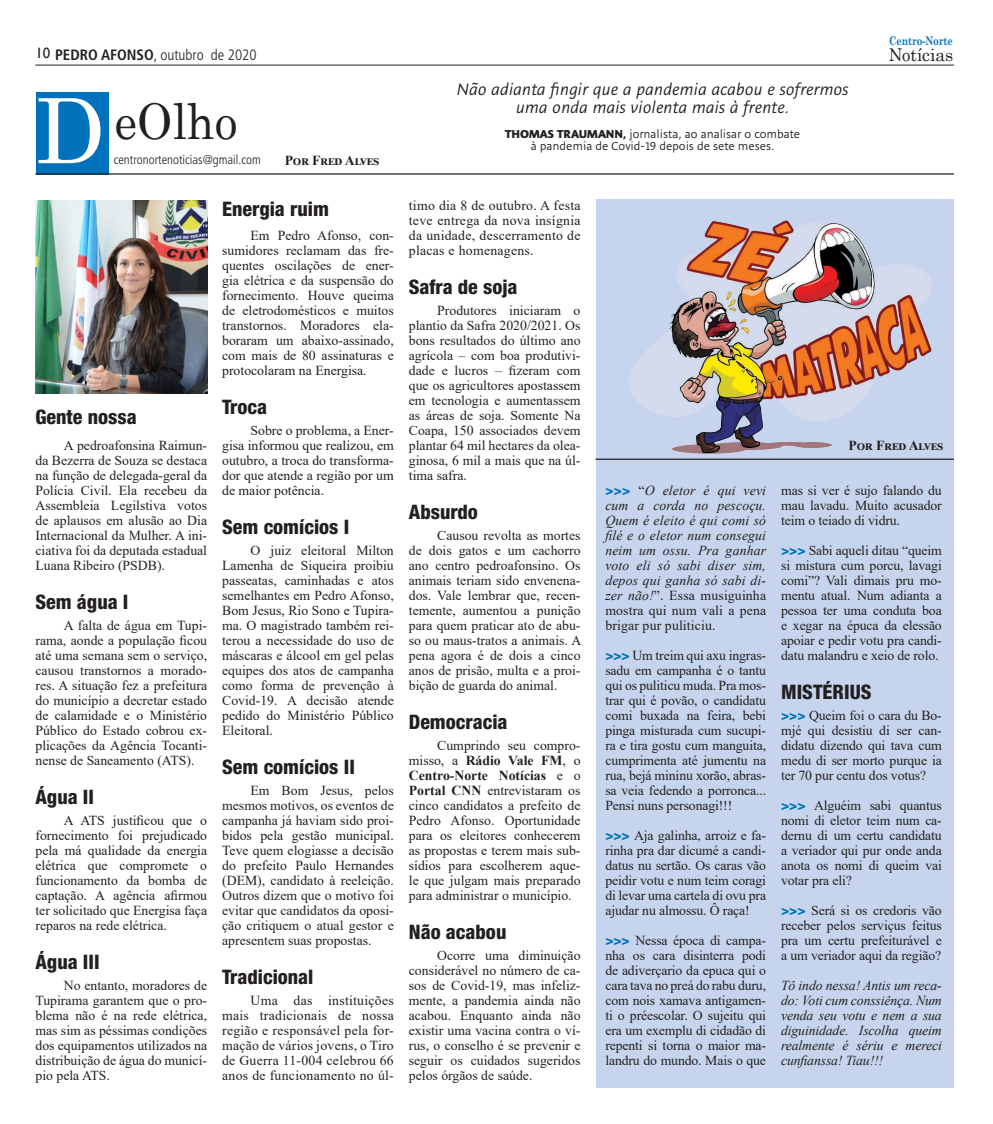
<style>
.page{position:relative;width:993px;height:1124px;background:#fff}
.page>*{position:absolute;margin:0;border:0;box-sizing:border-box;transform-origin:0 0}
.t1{font:90px "Century Schoolbook";color:#fff}
.t2{font:49.38px "Century Schoolbook";color:#231f20;scale:.92 1}
.TÍTULO_NOTAS_copy{font:800 condensed 20px "Helvetica Neue";color:#231f20}
.t3{font:17.62px "Century Schoolbook";color:#231f20;scale:.94 1}
.t4{font:italic 16.25px "Alinea Sans";color:#231f20}
.t5{font:300 condensed 15px "Frutiger";color:#231f20}
.t6{font:15px "Gill Sans";color:#231f20}
.Texto{font:13.75px/15px "Times New Roman";color:#231f20;text-align:justify}
.Texto-2{font:italic 13.75px/15px "Times New Roman";color:#231f20;text-align:justify}
.INTERTÍTULO{font:700 13.75px "Times New Roman";letter-spacing:.005em;color:#231f20}
.t7{font:300 condensed 12.75px "Frutiger";color:#231f20}
.t8{font:700 12px "Century Schoolbook";letter-spacing:-.01em;color:#0072bc;scale:.78 1}
.t9{font:11.25px "Alinea Sans";color:#231f20}
.s1{font-weight:700}
.s2{font-family:"Helvetica Neue";font-weight:800;font-style:normal;font-stretch:condensed;color:#0072bc}
.s3{font-style:normal}
.s4{font-family:"Helvetica Neue";font-weight:800;font-stretch:condensed;color:#0072bc}
</style>
<div class="page">
<hr style="left:35px;top:65px;width:918px;height:1px;background:#231f20">
<div style="left:36px;top:92px;width:72px;height:83px;background:#0072bc"></div>
<hr style="left:35px;top:173px;width:918px;height:2px;background:#231f20">
<div style="left:596px;top:199px;width:356px;height:889px;background:#c6d5ed"></div>
<img style="left:621px;top:220px;width:318px;height:239px">
<hr style="left:595px;top:459px;width:358px;height:1px;background:#231f20">
<img style="left:35px;top:201px;width:172px;height:193px">
<p class="t6" style="left:35px;top:44px;width:16px">10</p>
<p class="t5" style="left:55px;top:47px;width:203px"><span class="s1">PEDRO AFONSO</span>, outubro de 2020</p>
<p class="t1" style="left:35px;top:55px;width:72px">D</p>
<p class="t2" style="left:115px;top:79px;width:135px">eOlho</p>
<p class="t7" style="left:114px;top:153px;width:148px">centronortenoticias@gmail.com</p>
<p class="INTERTÍTULO" style="left:284px;top:150px;width:96px">Por Fred Alves</p>
<p class="TÍTULO_NOTAS_copy" style="left:35px;top:405px;width:103px">Gente nossa</p>
<p class="Texto" style="left:35px;top:437px;width:173px;text-indent:28px">A pedroafonsina Raimun&shy;da Bezerra de Souza se destaca na função de delegada-geral da Polícia Civil. Ela recebeu da Assembleia Legilstiva votos de aplausos em alusão ao Dia Internacional da Mulher. A ini&shy;ciativa foi da deputada estadual Luana Ribeiro (PSDB).</p>
<p class="TÍTULO_NOTAS_copy" style="left:35px;top:590px;width:94px">Sem água I</p>
<p class="Texto" style="left:35px;top:617px;width:173px;text-indent:28px">A falta de água em Tupi&shy;rama, aonde a população ficou até uma semana sem o serviço, causou transtornos a morado&shy;res. A situação fez a prefeitura do município a decretar estado de calamidade e o Ministério Público do Estado cobrou ex&shy;plicações da Agência Tocanti&shy;nense de Saneamento (ATS).</p>
<p class="TÍTULO_NOTAS_copy" style="left:35px;top:785px;width:60px">Água II</p>
<p class="Texto" style="left:35px;top:812px;width:173px;text-indent:28px">A ATS justificou que o fornecimento foi prejudicado pela má qualidade da energia elétrica que compromete o funcionamento da bomba de captação. A agência afirmou ter solicitado que Energisa faça reparos na rede elétrica.</p>
<p class="TÍTULO_NOTAS_copy" style="left:35px;top:950px;width:66px">Água III</p>
<p class="Texto" style="left:35px;top:977px;width:173px;text-indent:28px">No entanto, moradores de Tupirama garantem que o pro&shy;blema não é na rede elétrica, mas sim as péssimas condições dos equipamentos utilizados na distribuição de água do municí&shy;pio pela ATS.</p>
<p class="TÍTULO_NOTAS_copy" style="left:222px;top:196px;width:108px">Energia ruim</p>
<p class="Texto" style="left:222px;top:227px;width:173px;text-indent:28px">Em Pedro Afonso, con&shy;sumidores reclamam das fre&shy;quentes oscilações de ener&shy;gia elétrica e da suspensão do fornecimento. Houve queima de eletrodomésticos e muitos transtornos. Moradores ela&shy;boraram um abaixo-assinado, com mais de 80 assinaturas e protocolaram na Energisa.</p>
<p class="TÍTULO_NOTAS_copy" style="left:222px;top:395px;width:46px">Troca</p>
<p class="Texto" style="left:222px;top:422px;width:173px;text-indent:28px">Sobre o problema, a Ener&shy;gisa informou que realizou, em outubro, a troca do transforma&shy;dor que atende a região por um de maior potência.</p>
<p class="TÍTULO_NOTAS_copy" style="left:222px;top:515px;width:129px">Sem comícios I</p>
<p class="Texto" style="left:222px;top:542px;width:173px;text-indent:28px">O juiz eleitoral Milton Lamenha de Siqueira proibiu passeatas, caminhadas e atos semelhantes em Pedro Afonso, Bom Jesus, Rio Sono e Tupira&shy;ma. O magistrado também rei&shy;terou a necessidade do uso de máscaras e álcool em gel pelas equipes dos atos de campanha como forma de prevenção à Covid-19. A decisão atende pedido do Ministério Público Eleitoral.</p>
<p class="TÍTULO_NOTAS_copy" style="left:222px;top:755px;width:134px">Sem comícios II</p>
<p class="Texto" style="left:222px;top:782px;width:173px;text-indent:28px">Em Bom Jesus, pelos mesmos motivos, os eventos de campanha já haviam sido proi&shy;bidos pela gestão municipal.<br>Teve quem elogiasse a decisão do prefeito Paulo Hernandes (DEM), candidato à reeleição.<br>Outros dizem que o motivo foi evitar que candidatos da oposi&shy;ção critiquem o atual gestor e apresentem suas propostas.</p>
<p class="TÍTULO_NOTAS_copy" style="left:222px;top:965px;width:93px">Tradicional</p>
<p class="Texto" style="left:222px;top:992px;width:173px;text-indent:28px">Uma das instituições mais tradicionais de nossa região e responsável pela for&shy;mação de vários jovens, o Tiro de Guerra 11-004 celebrou 66 anos de funcionamento no úl-</p>
<p class="t4" style="left:456px;top:80px;width:393px">Não adianta fingir que a pandemia acabou e sofrermos</p>
<p class="t4" style="left:515px;top:97px;width:275px">uma onda mais violenta mais à frente.</p>
<p class="t9" style="left:505px;top:127px;width:296px"><span class="s1">THOMAS TRAUMANN,</span> jornalista, ao analisar o combate</p>
<p class="t9" style="left:530px;top:139px;width:245px">à pandemia de Covid-19 depois de sete meses.</p>
<p class="t8" style="left:888px;top:31px;width:83px">Centro-Norte</p>
<p class="t3" style="left:888px;top:39px;width:70px">Notícias</p>
<p class="Texto" style="left:409px;top:197px;width:173px">timo dia 8 de outubro. A festa teve entrega da nova insígnia da unidade, descerramento de placas e homenagens.</p>
<p class="TÍTULO_NOTAS_copy" style="left:409px;top:275px;width:110px">Safra de soja</p>
<p class="Texto" style="left:409px;top:302px;width:173px;text-indent:28px">Produtores iniciaram o plantio da Safra 2020/2021. Os bons resultados do último ano agrícola – com boa produtivi&shy;dade e lucros – fizeram com que os agricultores apostassem em tecnologia e aumentassem as áreas de soja. Somente Na Coapa, 150 associados devem plantar 64 mil hectares da olea&shy;ginosa, 6 mil a mais que na úl&shy;tima safra.</p>
<p class="TÍTULO_NOTAS_copy" style="left:409px;top:500px;width:71px">Absurdo</p>
<p class="Texto" style="left:409px;top:527px;width:174px;text-indent:28px">Causou revolta as mortes de dois gatos e um cachorro ano centro pedroafonsino. Os animais teriam sido envenena&shy;dos. Vale lembrar que, recen&shy;temente, aumentou a punição para quem praticar ato de abu&shy;so ou maus-tratos a animais. A pena agora é de dois a cinco anos de prisão, multa e a proi&shy;bição de guarda do animal.</p>
<p class="TÍTULO_NOTAS_copy" style="left:409px;top:710px;width:100px">Democracia</p>
<p class="Texto" style="left:409px;top:737px;width:173px;text-indent:28px">Cumprindo seu compro&shy;misso, a <span class="s1">Rádio Vale FM</span>, o <span class="s1">Centro-Norte Notícias</span> e o <span class="s1">Portal CNN</span> entrevistaram os cinco candidatos a prefeito de Pedro Afonso. Oportunidade para os eleitores conhecerem as propostas e terem mais sub&shy;sídios para escolherem aque&shy;le que julgam mais preparado para administrar o município.</p>
<p class="TÍTULO_NOTAS_copy" style="left:409px;top:920px;width:99px">Não acabou</p>
<p class="Texto" style="left:409px;top:947px;width:173px;text-indent:28px">Ocorre uma diminuição considerável no número de ca&shy;sos de Covid-19, mas infeliz&shy;mente, a pandemia ainda não acabou. Enquanto ainda não existir uma vacina contra o ví&shy;rus, o conselho é se prevenir e seguir os cuidados sugeridos pelos órgãos de saúde.</p>
<p class="Texto-2" style="left:605px;top:483px;width:162px"><span class="s2">&gt;&gt;&gt;</span> <span class="s3">“</span>O eletor é qui vevi cum a corda no pescoçu.<br>Quem é eleito é qui comi só filé e o eletor num consegui neim um ossu. Pra ganhar voto eli só sabi diser sim, depos qui ganha só sabi di&shy;zer não!<span class="s3">”. Essa musiguinha mostra qui num vali a pena brigar pur puliticiu.</span></p>
<p class="Texto" style="left:605px;top:647px;width:162px"><span class="s4">&gt;&gt;&gt;</span> Um treim qui axu ingras&shy;sadu em campanha é o tantu qui os puliticu muda. Pra mos&shy;trar qui é povão, o candidatu comi buxada na feira, bebi pinga misturada cum sucupi&shy;ra e tira gostu cum manguita, cumprimenta até jumentu na rua, bejá mininu xorão, abras&shy;sa veia fedendo a porronca...<br>Pensi nuns personagi!!!</p>
<p class="Texto" style="left:605px;top:827px;width:162px"><span class="s4">&gt;&gt;&gt;</span> Aja galinha, arroiz e fa&shy;rinha pra dar dicumé a candi&shy;datus nu sertão. Os caras vão peidir votu e num teim coragi di levar uma cartela di ovu pra ajudar nu almossu. Ô raça!</p>
<p class="Texto" style="left:605px;top:932px;width:162px"><span class="s4">&gt;&gt;&gt;</span> Nessa época di campa&shy;nha os cara disinterra podi de adiverçario da epuca qui o cara tava no preá do rabu duru, com nois xamava antigamen&shy;ti o préescolar. O sujeitu qui era um exemplu di cidadão di repenti si torna o maior ma&shy;landru do mundo. Mais o que</p>
<p class="INTERTÍTULO" style="left:848px;top:435px;width:96px">Por Fred Alves</p>
<p class="Texto" style="left:780px;top:482px;width:162px">mas si ver é sujo falando du mau lavadu. Muito acusador teim o teiado di vidru.</p>
<p class="Texto" style="left:780px;top:542px;width:162px"><span class="s4">&gt;&gt;&gt;</span> Sabi aqueli ditau “queim si mistura cum porcu, lavagi comi”? Vali dimais pru mo&shy;mentu atual. Num adianta a pessoa ter uma conduta boa e xegar na épuca da elessão apoiar e pedir votu pra candi&shy;datu malandru e xeio de rolo.</p>
<p class="TÍTULO_NOTAS_copy" style="left:780px;top:680px;width:92px">MISTÉRIUS</p>
<p class="Texto" style="left:780px;top:707px;width:162px"><span class="s4">&gt;&gt;&gt;</span> Queim foi o cara du Bo&shy;mjé qui desistiu di ser can&shy;didatu dizendo qui tava cum medu di ser morto purque ia ter 70 pur centu dos votus?</p>
<p class="Texto" style="left:780px;top:797px;width:162px"><span class="s4">&gt;&gt;&gt;</span> Alguéim sabi quantus nomi di eletor teim num ca&shy;dernu di um certu candidatu a veriador qui pur onde anda anota os nomi di queim vai votar pra eli?</p>
<p class="Texto" style="left:780px;top:902px;width:162px"><span class="s4">&gt;&gt;&gt;</span> Será si os credoris vão receber pelos serviçus feitus pra um certu prefeiturável e a um veriador aqui da região?</p>
<p class="Texto-2" style="left:780px;top:978px;width:162px">Tô indo nessa! Antis um reca&shy;do: Voti cum conssiênça. Num venda seu votu e nem a sua diguinidade. Iscolha queim realmente é sériu e mereci cunfianssa! Tiau!!!</p>
</div>
